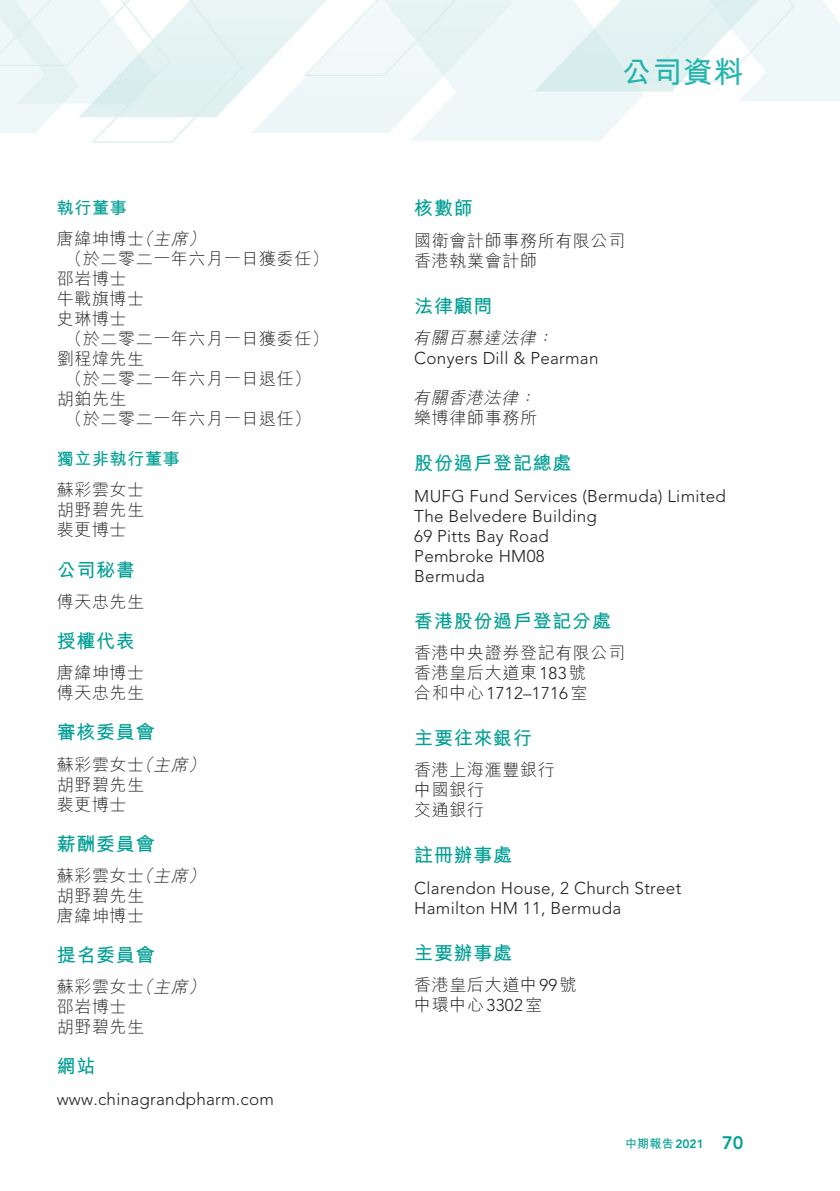
<style>
.page{position:relative;width:840px;height:1191px;background:#fff}
.page>*{position:absolute;margin:0;border:0;box-sizing:border-box;transform-origin:0 0}
.t1{font:700 30px "M Hei HK";color:#22b4ae}
._01_H1{font:700 19px "M Hei HK";letter-spacing:.04em;color:#009f94}
.t2{font:800 18px "Avenir LT Std";color:#009f94}
._00_txt{font:300 17px "M Hei HK";letter-spacing:.035em;color:#231f20}
._00_txt-2{font:300 17px "Avenir LT Std";letter-spacing:.015em;color:#231f20}
._00_txt-3{font:italic 300 17px "M Hei HK";color:#231f20}
._02_H2{font:700 17px "M Hei HK";letter-spacing:.04em;color:#009f94}
.t3{font:700 12px "M Hei HK";color:#009f94}
.s1{font-family:"Avenir LT Std"}
.s2{font-family:"M Hei HK"}
.s3{font-family:"Avenir LT Std";font-weight:800}
</style>
<div class="page">
<img style="left:0;top:0;width:839px;height:143px">
<p class="_02_H2" style="left:57px;top:195px;width:71px">執行董事</p>
<p class="_00_txt" style="left:57px;top:230px;width:89px">唐緯坤博士</p>
<p class="_00_txt" style="left:65px;top:250px;width:264px">（於二零二一年六月一日獲委任(</p>
<p class="_00_txt" style="left:57px;top:270px;width:71px">邵岩博士</p>
<p class="_00_txt" style="left:57px;top:290px;width:89px">牛戰旗博士</p>
<p class="_00_txt" style="left:57px;top:310px;width:71px">史琳博士</p>
<p class="_00_txt" style="left:65px;top:330px;width:264px">（於二零二一年六月一日獲委任(</p>
<p class="_00_txt" style="left:57px;top:350px;width:89px">劉程煒先生</p>
<p class="_00_txt" style="left:65px;top:370px;width:247px">（於二零二一年六月一日退任(</p>
<p class="_00_txt" style="left:57px;top:390px;width:71px">胡鉑先生</p>
<p class="_00_txt" style="left:65px;top:410px;width:247px">（於二零二一年六月一日退任(</p>
<p class="_02_H2" style="left:57px;top:446px;width:124px">獨立非執行董事</p>
<p class="_00_txt" style="left:57px;top:481px;width:89px">蘇彩雲女士</p>
<p class="_00_txt" style="left:57px;top:501px;width:89px">胡野碧先生</p>
<p class="_00_txt" style="left:57px;top:521px;width:71px">裴更博士</p>
<p class="_01_H1" style="left:57px;top:555px;width:80px">公司秘書</p>
<p class="_00_txt" style="left:57px;top:593px;width:89px">傅天忠先生</p>
<p class="_01_H1" style="left:57px;top:627px;width:80px">授權代表</p>
<p class="_00_txt" style="left:57px;top:664px;width:89px">唐緯坤博士</p>
<p class="_00_txt" style="left:57px;top:684px;width:89px">傅天忠先生</p>
<p class="_01_H1" style="left:57px;top:718px;width:99px">審核委員會</p>
<p class="_00_txt-3" style="left:188px;top:755px;width:22px">(</p>
<p class="_00_txt-3" style="left:136px;top:230px;width:22px">（</p>
<p class="_00_txt-3" style="left:188px;top:230px;width:22px">(</p>
<p class="_00_txt-3" style="left:153px;top:230px;width:40px">主席</p>
<p class="_00_txt-3" style="left:136px;top:755px;width:22px">（</p>
<p class="_00_txt" style="left:57px;top:755px;width:89px">蘇彩雲女士</p>
<p class="_00_txt" style="left:57px;top:775px;width:89px">胡野碧先生</p>
<p class="_00_txt" style="left:57px;top:795px;width:71px">裴更博士</p>
<p class="_01_H1" style="left:57px;top:829px;width:99px">薪酬委員會</p>
<p class="_00_txt-3" style="left:153px;top:755px;width:40px">主席</p>
<p class="_00_txt-3" style="left:136px;top:867px;width:22px">（</p>
<p class="_00_txt-3" style="left:188px;top:867px;width:22px">(</p>
<p class="_00_txt" style="left:57px;top:867px;width:89px">蘇彩雲女士</p>
<p class="_00_txt" style="left:57px;top:887px;width:89px">胡野碧先生</p>
<p class="_00_txt" style="left:57px;top:907px;width:89px">唐緯坤博士</p>
<p class="_01_H1" style="left:57px;top:941px;width:99px">提名委員會</p>
<p class="_00_txt-3" style="left:153px;top:867px;width:40px">主席</p>
<p class="_00_txt-3" style="left:136px;top:978px;width:22px">（</p>
<p class="_00_txt-3" style="left:188px;top:978px;width:22px">(</p>
<p class="_00_txt" style="left:57px;top:978px;width:89px">蘇彩雲女士</p>
<p class="_00_txt" style="left:57px;top:998px;width:71px">邵岩博士</p>
<p class="_00_txt" style="left:57px;top:1018px;width:89px">胡野碧先生</p>
<p class="_01_H1" style="left:57px;top:1052px;width:40px">網站</p>
<p class="_00_txt-2" style="left:57px;top:1088px;width:218px">www.chinagrandpharm.com</p>
<p class="_00_txt-3" style="left:153px;top:978px;width:40px">主席</p>
<p class="t1" style="left:621px;top:51px;width:123px">公司資料</p>
<p class="_01_H1" style="left:414px;top:195px;width:60px">核數師</p>
<p class="_00_txt" style="left:414px;top:232px;width:212px">國衛會計師事務所有限公司</p>
<p class="_00_txt" style="left:414px;top:252px;width:124px">香港執業會計師</p>
<p class="_01_H1" style="left:414px;top:292px;width:80px">法律顧問</p>
<p class="_00_txt-3" style="left:535px;top:329px;width:22px">：</p>
<p class="_00_txt-3" style="left:412px;top:329px;width:128px">有關百慕達法律</p>
<p class="_00_txt-2" style="left:414px;top:348px;width:185px">Conyers Dill &amp; Pearman</p>
<p class="_00_txt-3" style="left:518px;top:389px;width:22px">：</p>
<p class="_00_txt-3" style="left:412px;top:389px;width:110px">有關香港法律</p>
<p class="_00_txt" style="left:414px;top:409px;width:124px">樂博律師事務所</p>
<p class="_01_H1" style="left:414px;top:449px;width:159px">股份過戶登記總處</p>
<p class="_00_txt-2" style="left:414px;top:486px;width:313px">MUFG Fund Services (Bermuda) Limited</p>
<p class="_00_txt-2" style="left:414px;top:506px;width:184px">The Belvedere Building</p>
<p class="_00_txt-2" style="left:414px;top:526px;width:136px">69 Pitts Bay Road</p>
<p class="_00_txt-2" style="left:414px;top:546px;width:132px">Pembroke HM08</p>
<p class="_00_txt-2" style="left:414px;top:566px;width:72px">Bermuda</p>
<p class="_01_H1" style="left:414px;top:607px;width:198px">香港股份過戶登記分處</p>
<p class="_00_txt" style="left:414px;top:644px;width:212px">香港中央證券登記有限公司</p>
<p class="_00_txt" style="left:414px;top:664px;width:173px">香港皇后大道東<span class="s1">183</span>號</p>
<p class="_00_txt-2" style="left:414px;top:683px;width:175px"><span class="s2">合和中心</span>1712–1716<span class="s2">室</span></p>
<p class="_01_H1" style="left:414px;top:724px;width:119px">主要往來銀行</p>
<p class="_00_txt" style="left:414px;top:761px;width:142px">香港上海滙豐銀行</p>
<p class="_00_txt" style="left:414px;top:781px;width:71px">中國銀行</p>
<p class="_00_txt" style="left:414px;top:801px;width:71px">交通銀行</p>
<p class="_01_H1" style="left:414px;top:841px;width:99px">註冊辦事處</p>
<p class="_00_txt-2" style="left:414px;top:878px;width:268px">Clarendon House 2, Church Street</p>
<p class="_00_txt-2" style="left:414px;top:898px;width:208px">Hamilton HM 11, Bermuda</p>
<p class="_01_H1" style="left:414px;top:939px;width:99px">主要辦事處</p>
<p class="_00_txt" style="left:414px;top:976px;width:164px">香港皇后大道中<span class="s1">99</span>號</p>
<p class="_00_txt" style="left:414px;top:996px;width:129px">中環中心<span class="s1">3302</span>室</p>
<p class="t3" style="left:624px;top:1134px;width:80px">中期報告<span class="s3">2021</span></p>
<p class="t2" style="left:721px;top:1132px;width:23px">70</p>
</div>
